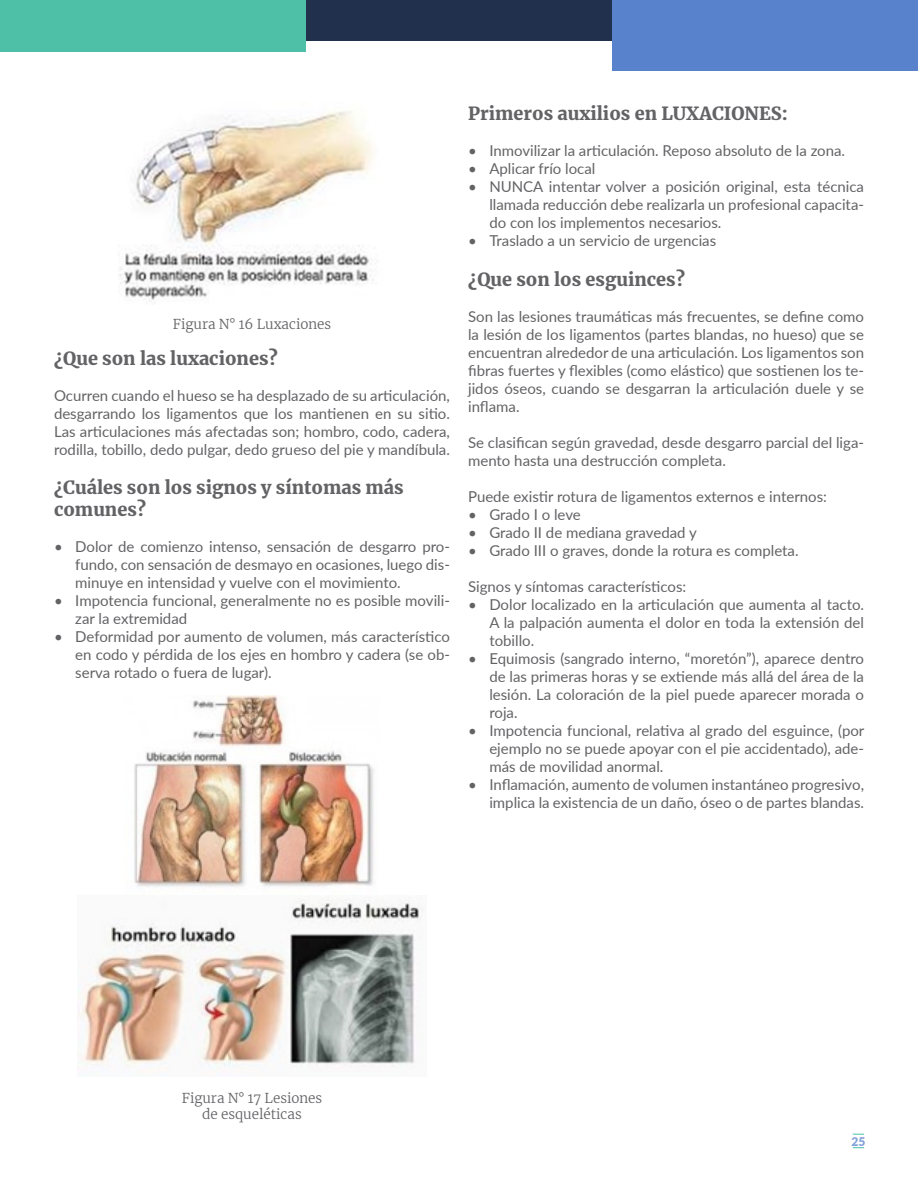
<style>
.page{position:relative;width:918px;height:1188px;background:#fff}
.page>*{position:absolute;margin:0;border:0;box-sizing:border-box;transform-origin:0 0}
.Párrafo{font:900 18px/21.6px "Merriweather";color:#636366}
.Párrafo-2{font:15px/18px "Lato";color:#636366;text-align:justify}
.Párrafo-3{font:300 13.5px/16.2px "Merriweather";color:#636366;text-align:center}
.t1{font:900 12px "Lato";color:#83a1d9}
</style>
<div class="page">
<div style="left:0;top:0;width:306px;height:52px;background:#4ec0a7"></div>
<div style="left:306px;top:0;width:306px;height:41px;background:#21304d"></div>
<div style="left:612px;top:0;width:306px;height:71px;background:#5982cc"></div>
<img style="left:118px;top:110px;width:256px;height:193px">
<img style="left:134px;top:696px;width:240px;height:192px">
<img style="left:77px;top:898px;width:346px;height:171px">
<p class="Párrafo-3" style="left:173px;top:315px;width:160px">Figura N° 16 Luxaciones</p>
<p class="Párrafo" style="left:54px;top:347px;width:225px">¿Que son las luxaciones?</p>
<p class="Párrafo-2" style="left:54px;top:385px;width:397px">Ocurren cuando el hueso se ha desplazado de su articulación, desgarrando los ligamentos que los mantienen en su sitio.<br>Las articulaciones más afectadas son; hombro, codo, cadera, rodilla, tobillo, dedo pulgar, dedo grueso del pie y mandíbula.</p>
<p class="Párrafo" style="left:54px;top:476px;width:351px">¿Cuáles son los signos y síntomas más comunes?</p>
<p class="Párrafo-2" style="left:75px;top:537px;width:376px;text-indent:-21px">• Dolor de comienzo intenso, sensación de desgarro pro&shy;fundo, con sensación de desmayo en ocasiones, luego dis&shy;minuye en intensidad y vuelve con el movimiento.</p>
<p class="Párrafo-2" style="left:75px;top:591px;width:376px;text-indent:-21px">• Impotencia funcional, generalmente no es posible movili&shy;zar la extremidad</p>
<p class="Párrafo-2" style="left:75px;top:627px;width:376px;text-indent:-21px">• Deformidad por aumento de volumen, más característico en codo y pérdida de los ejes en hombro y cadera (se ob&shy;serva rotado o fuera de lugar).</p>
<p class="Párrafo" style="left:468px;top:102px;width:321px">Primeros auxilios en LUXACIONES:</p>
<p class="Párrafo-2" style="left:468px;top:141px;width:379px">• Inmovilizar la articulación. Reposo absoluto de la zona.</p>
<p class="Párrafo-2" style="left:468px;top:159px;width:129px">• Aplicar frío local</p>
<p class="Párrafo-2" style="left:489px;top:177px;width:376px;text-indent:-21px">• NUNCA intentar volver a posición original, esta técnica llamada reducción debe realizarla un profesional capacita&shy;do con los implementos necesarios.</p>
<p class="Párrafo-2" style="left:468px;top:231px;width:250px">• Traslado a un servicio de urgencias</p>
<p class="Párrafo" style="left:468px;top:268px;width:218px">¿Que son los esguinces?</p>
<p class="Párrafo-2" style="left:468px;top:307px;width:398px">Son las lesiones traumáticas más frecuentes, se define como la lesión de los ligamentos (partes blandas, no hueso) que se encuentran alrededor de una articulación. Los ligamentos son fibras fuertes y flexibles (como elástico) que sostienen los te&shy;jidos óseos, cuando se desgarran la articulación duele y se inflama.</p>
<p class="Párrafo-2" style="left:468px;top:433px;width:397px">Se clasifican según gravedad, desde desgarro parcial del liga&shy;mento hasta una destrucción completa.</p>
<p class="Párrafo-2" style="left:468px;top:487px;width:360px">Puede existir rotura de ligamentos externos e internos:</p>
<p class="Párrafo-2" style="left:468px;top:505px;width:114px">• Grado I o leve</p>
<p class="Párrafo-2" style="left:468px;top:523px;width:230px">• Grado II de mediana gravedad y</p>
<p class="Párrafo-2" style="left:468px;top:541px;width:332px">• Grado III o graves, donde la rotura es completa.</p>
<p class="Párrafo-2" style="left:468px;top:577px;width:220px">Signos y síntomas característicos:</p>
<p class="Párrafo-2" style="left:489px;top:595px;width:376px;text-indent:-21px">• Dolor localizado en la articulación que aumenta al tacto.<br>A la palpación aumenta el dolor en toda la extensión del tobillo.</p>
<p class="Párrafo-2" style="left:489px;top:649px;width:376px;text-indent:-21px">• Equimosis (sangrado interno, “moretón”), aparece dentro de las primeras horas y se extiende más allá del área de la lesión. La coloración de la piel puede aparecer morada o roja.</p>
<p class="Párrafo-2" style="left:489px;top:721px;width:377px;text-indent:-21px">• Impotencia funcional, relativa al grado del esguince, (por ejemplo no se puede apoyar con el pie accidentado), ade&shy;más de movilidad anormal.</p>
<p class="Párrafo-2" style="left:468px;top:775px;width:398px;text-align:right">• Inflamación, aumento de volumen instantáneo progresivo, implica la existencia de un daño, óseo o de partes blandas.</p>
<p class="Párrafo-3" style="left:182px;top:1089px;width:142px">Figura N° 17 Lesiones de esqueléticas</p>
<p class="t1" style="left:852px;top:1133px;width:15px">25</p>
</div>
